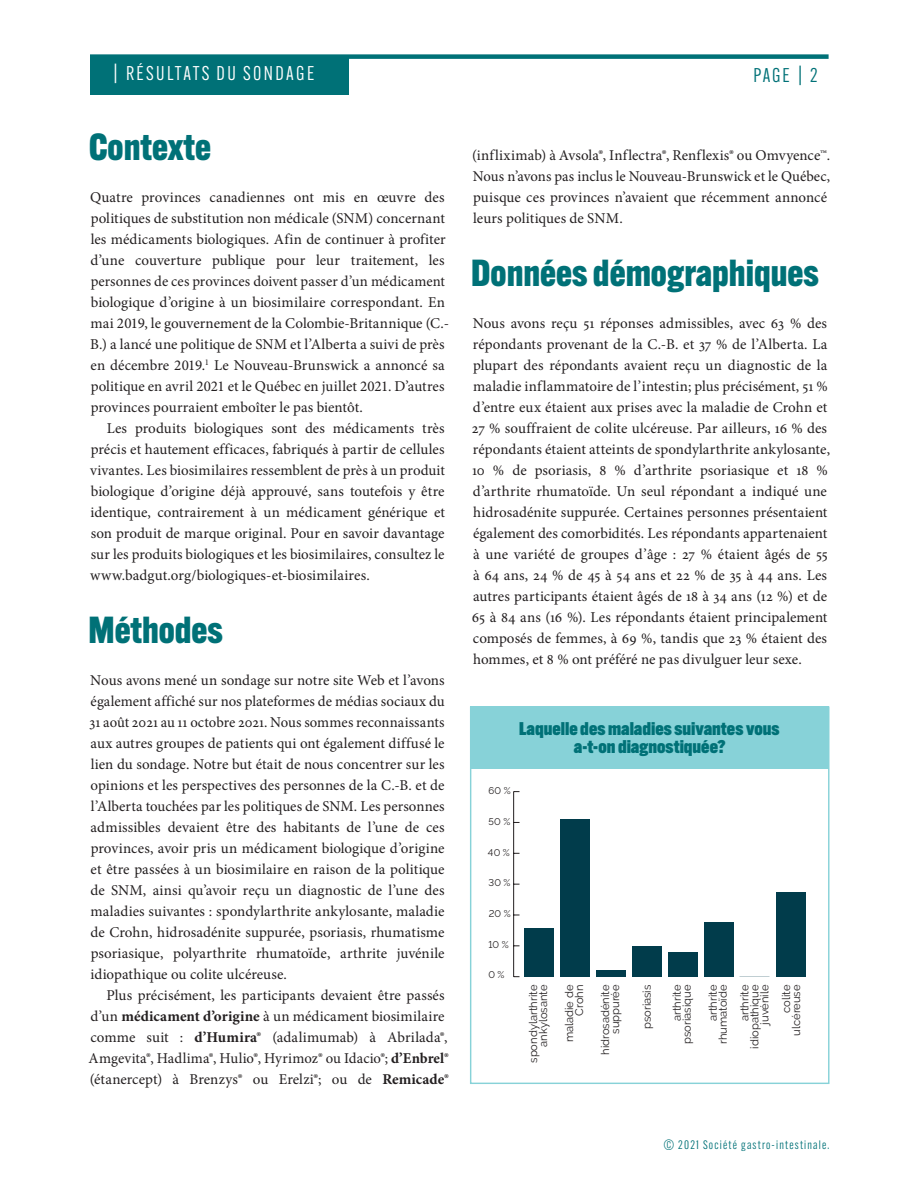
<style>
.page{position:relative;width:918px;height:1188px;background:#fff}
.page>*{position:absolute;margin:0;border:0;box-sizing:border-box;transform-origin:0 0}
.Header_04{font:800 36.9px "Alternate Gothic ATF";color:#007177}
.t1{font:19.5px "Alternate Gothic ATF";letter-spacing:.12em;color:#fff}
.t2{font:19.5px "Alternate Gothic ATF";color:#007177}
.subhead{font:900 18px/18px "Alternate Gothic ATF";color:#007177;text-align:center}
.body_no-indent{font:15px/21px "Minion Pro";color:#231f20}
.body{font:15px/21px "Minion Pro";letter-spacing:.005em;color:#231f20}
.t3{font:12px "Alternate Gothic ATF";letter-spacing:.1em;color:#007177}
.t4{font:11.1px/10.1px "Raleway";color:#231f20;text-align:right}
.body-2{font:9.75px "Raleway";letter-spacing:.01em;color:#231f20}
.subhead-2{font:9.75px "Raleway";color:#231f20}
.s1{font-weight:700}
</style>
<div class="page">
<div style="left:90px;top:54px;width:739px;height:5px;background:#007177"></div>
<div style="left:90px;top:57px;width:259px;height:37px;background:#007177"></div>
<div style="left:470px;top:706px;width:359px;height:378px;background:#fff;border:1px solid #87d2d8"></div>
<div style="left:470px;top:706px;width:358px;height:63px;background:#87d2d8"></div>
<hr style="left:513px;top:792px;width:1px;height:185px;background:#231f20">
<div style="left:776px;top:892px;width:30px;height:85px;background:#013c4b"></div>
<div style="left:704px;top:922px;width:30px;height:55px;background:#013c4b"></div>
<div style="left:668px;top:952px;width:30px;height:25px;background:#013c4b"></div>
<div style="left:632px;top:946px;width:30px;height:31px;background:#013c4b"></div>
<div style="left:596px;top:971px;width:30px;height:6px;background:#013c4b"></div>
<div style="left:560px;top:819px;width:30px;height:158px;background:#013c4b"></div>
<div style="left:524px;top:928px;width:30px;height:49px;background:#013c4b"></div>
<h2 class="t1" style="left:112px;top:62px;width:204px">| RÉSULTATS DU SONDAGE</h2>
<h2 class="t2" style="left:753px;top:63px;width:66px">PAGE | 2</h2>
<p class="Header_04" style="left:89px;top:124px;width:124px">Contexte</p>
<p class="body_no-indent" style="left:90px;top:187px;width:360px">Quatre provinces canadiennes ont mis en œuvre des politiques de substitution non médicale (SNM) concernant les médicaments biologiques. Afin de continuer à profiter d’une couverture publique pour leur traitement, les personnes de ces provinces doivent passer d’un médicament biologique d’origine à un biosimilaire correspondant. En mai 2019, le gouvernement de la Colombie-Britannique (C.- B.) a lancé une politique de SNM et l’Alberta a suivi de près en décembre 2019.<sup>1</sup> Le Nouveau-Brunswick a annoncé sa politique en avril 2021 et le Québec en juillet 2021. D’autres provinces pourraient emboîter le pas bientôt.</p>
<p class="body" style="left:90px;top:418px;width:356px;text-align:justify;text-indent:17px">Les produits biologiques sont des médicaments très précis et hautement efficaces, fabriqués à partir de cellules vivantes. Les biosimilaires ressemblent de près à un produit biologique d’origine déjà approuvé, sans toutefois y être identique, contrairement à un médicament générique et son produit de marque original. Pour en savoir davantage sur les produits biologiques et les biosimilaires, consultez le www.badgut.org/biologiques-et-biosimilaires.</p>
<p class="Header_04" style="left:89px;top:607px;width:136px">Méthodes</p>
<p class="body_no-indent" style="left:90px;top:670px;width:357px;text-align:justify">Nous avons mené un sondage sur notre site Web et l’avons également affiché sur nos plateformes de médias sociaux du 31 août 2021 au 11 octobre 2021. Nous sommes reconnaissants aux autres groupes de patients qui ont également diffusé le lien du sondage. Notre but était de nous concentrer sur les opinions et les perspectives des personnes de la C.-B. et de l’Alberta touchées par les politiques de SNM. Les personnes admissibles devaient être des habitants de l’une de ces provinces, avoir pris un médicament biologique d’origine et être passées à un biosimilaire en raison de la politique de SNM, ainsi qu’avoir reçu un diagnostic de l’une des maladies suivantes : spondylarthrite ankylosante, maladie de Crohn, hidrosadénite suppurée, psoriasis, rhumatisme psoriasique, polyarthrite rhumatoïde, arthrite juvénile idiopathique ou colite ulcéreuse.</p>
<p class="body" style="left:89px;top:985px;width:362px;text-indent:18px">Plus précisément, les participants devaient être passés d’un <span class="s1">médicament d’origine</span> à un médicament biosimilaire comme suit : <span class="s1">d’Humira®</span> (adalimumab) à Abrilada®, Amgevita®, Hadlima®, Hulio®, Hyrimoz® ou Idacio®; <span class="s1">d’Enbrel® </span>(étanercept) à Brenzys® ou Erelzi®; ou de <span class="s1">Remicade®</span></p>
<p class="body" style="left:472px;top:145px;width:359px">(infliximab) à Avsola®, Inflectra®, Renflexis® ou Omvyence™.<br>Nous n’avons pas inclus le Nouveau-Brunswick et le Québec, puisque ces provinces n’avaient que récemment annoncé leurs politiques de SNM.</p>
<p class="Header_04" style="left:471px;top:250px;width:349px">Données démographiques</p>
<p class="body_no-indent" style="left:472px;top:313px;width:360px">Nous avons reçu 51 réponses admissibles, avec 63 % des répondants provenant de la C.-B. et 37 % de l’Alberta. La plupart des répondants avaient reçu un diagnostic de la maladie inflammatoire de l’intestin; plus précisément, 51 % d’entre eux étaient aux prises avec la maladie de Crohn et 27 % souffraient de colite ulcéreuse. Par ailleurs, 16 % des répondants étaient atteints de spondylarthrite ankylosante, 10 % de psoriasis, 8 % d’arthrite psoriasique et 18 % d’arthrite rhumatoïde. Un seul répondant a indiqué une hidrosadénite suppurée. Certaines personnes présentaient également des comorbidités. Les répondants appartenaient à une variété de groupes d’âge : 27 % étaient âgés de 55 à 64 ans, 24 % de 45 à 54 ans et 22 % de 35 à 44 ans. Les autres participants étaient âgés de 18 à 34 ans (12 %) et de 65 à 84 ans (16 %). Les répondants étaient principalement composés de femmes, à 69 %, tandis que 23 % étaient des hommes, et 8 % ont préféré ne pas divulguer leur sexe.</p>
<h2 class="subhead" style="left:519px;top:720px;width:262px">Laquelle des maladies suivantes vous a-t-on diagnostiquée?</h2>
<h2 class="subhead-2" style="left:489px;top:785px;width:24px">60 %</h2>
<p class="body-2" style="left:489px;top:816px;width:23px">50 %</p>
<p class="body-2" style="left:488px;top:847px;width:23px">40 %</p>
<p class="body-2" style="left:489px;top:877px;width:23px">30 %</p>
<p class="body-2" style="left:489px;top:908px;width:23px">20 %</p>
<p class="body-2" style="left:489px;top:939px;width:22px">10 %</p>
<p class="body-2" style="left:488px;top:969px;width:18px">0 %</p>
<p class="t4" style="left:528px;top:1063px;width:80px;rotate:-90deg">spondylarthrite ankylosante</p>
<p class="t4" style="left:564px;top:1042px;width:59px;rotate:-90deg">maladie de</p>
<p class="t4" style="left:574px;top:1016px;width:32px;rotate:-90deg">Crohn</p>
<p class="t4" style="left:600px;top:1055px;width:72px;rotate:-90deg">hidrosadénite suppurée</p>
<p class="t4" style="left:642px;top:1029px;width:46px;rotate:-90deg">psoriasis</p>
<p class="t4" style="left:672px;top:1021px;width:38px;rotate:-90deg">arthrite</p>
<p class="t4" style="left:682px;top:1044px;width:61px;rotate:-90deg">psoriasique</p>
<p class="t4" style="left:708px;top:1021px;width:38px;rotate:-90deg">arthrite</p>
<p class="t4" style="left:718px;top:1044px;width:61px;rotate:-90deg">rhumatoïde</p>
<p class="t4" style="left:740px;top:1049px;width:66px;rotate:-90deg">arthrite idiopathique</p>
<p class="t4" style="left:760px;top:1025px;width:41px;rotate:-90deg">juvénile</p>
<p class="t4" style="left:781px;top:1013px;width:30px;rotate:-90deg">colite</p>
<p class="t4" style="left:791px;top:1036px;width:53px;rotate:-90deg">ulcéreuse</p>
<p class="t3" style="left:664px;top:1138px;width:167px">© 2021 Société gastro-intestinale.</p>
</div>
